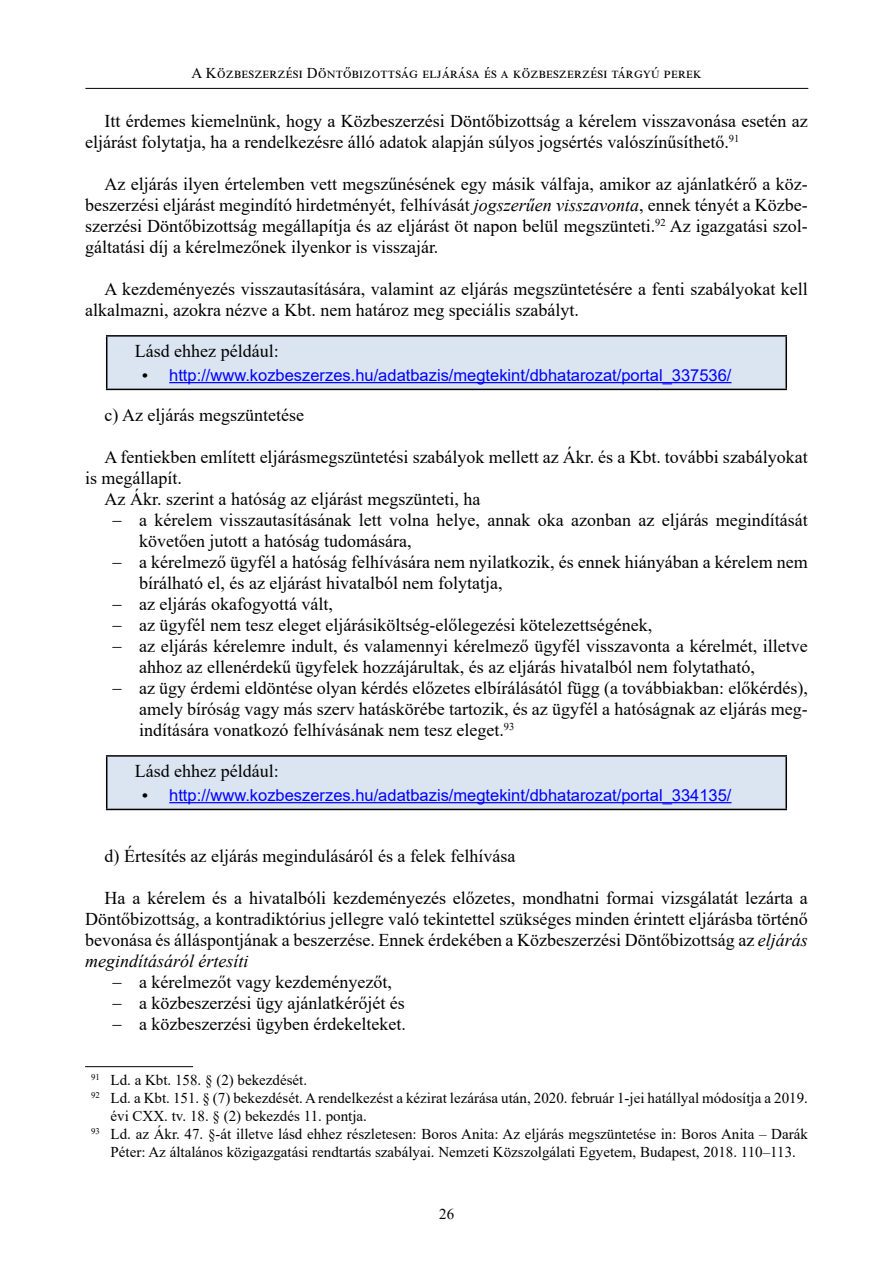
<style>
.page{position:relative;width:893px;height:1263px;background:#fff}
.page>*{position:absolute;margin:0;border:0;box-sizing:border-box;transform-origin:0 0}
.Kenyérszöveg{font:18px/21px "Times New Roman";color:#000}
.Szövegkeret_kenyérszöveg{font:18px "Times New Roman";color:#000}
.t1{font:16.5px "Arial";color:#00f}
.lábjegyzetszöveg_2_jegyű{font:15px/18px "Times New Roman";color:#000}
.lábjegyzetszöveg_2_jegyű-2{font:15px "Times New Roman";letter-spacing:.02em;color:#000}
.s1{font-style:italic}
.s2{font-family:"Times New Roman";font-weight:700;color:#000}
</style>
<div class="page">
<hr style="left:85px;top:88px;width:723px;height:1px;background:#000">
<div style="left:107px;top:336px;width:679px;height:53px;background:#dbe5f1"></div>
<hr style="left:106px;top:335px;width:681px;height:2px;background:#000">
<hr style="left:106px;top:337px;width:1px;height:52px;background:#000">
<hr style="left:785px;top:337px;width:2px;height:52px;background:#000">
<hr style="left:106px;top:389px;width:681px;height:1px;background:#000">
<hr style="left:169px;top:382px;width:562px;height:1px;background:#00f">
<div style="left:107px;top:756px;width:679px;height:53px;background:#dbe5f1"></div>
<hr style="left:106px;top:755px;width:681px;height:2px;background:#000">
<hr style="left:106px;top:757px;width:1px;height:52px;background:#000">
<hr style="left:785px;top:757px;width:2px;height:52px;background:#000">
<hr style="left:106px;top:809px;width:681px;height:1px;background:#000">
<hr style="left:169px;top:802px;width:562px;height:1px;background:#00f">
<hr style="left:85px;top:1066px;width:108px;height:1px;background:#000">
<p class="lábjegyzetszöveg_2_jegyű-2" style="left:192px;top:63px;width:511px">A Közbeszerzési Döntőbizottság eljárása és a közbeszerzési tárgyú perek</p>
<p class="Kenyérszöveg" style="left:85px;top:110px;width:724px;text-indent:20px">Itt érdemes kiemelnünk, hogy a Közbeszerzési Döntőbizottság a kérelem visszavonása esetén az eljárást folytatja, ha a rendelkezésre álló adatok alapján súlyos jogsértés valószínűsíthető.<sup>91</sup></p>
<p class="Kenyérszöveg" style="left:85px;top:173px;width:724px;text-align:justify;text-indent:20px">Az eljárás ilyen értelemben vett megszűnésének egy másik válfaja, amikor az ajánlatkérő a köz&shy;beszerzési eljárást megindító hirdetményét, felhívását <span class="s1">jogszerűen visszavonta</span>, ennek tényét a Közbe&shy;szerzési Döntőbizottság megállapítja és az eljárást öt napon belül megszünteti.<sup>92</sup> Az igazgatási szol&shy;gáltatási díj a kérelmezőnek ilyenkor is visszajár.</p>
<p class="Kenyérszöveg" style="left:85px;top:278px;width:724px;text-indent:20px">A kezdeményezés visszautasítására, valamint az eljárás megszüntetésére a fenti szabályokat kell alkalmazni, azokra nézve a Kbt. nem határoz meg speciális szabályt.</p>
<p class="Szövegkeret_kenyérszöveg" style="left:135px;top:338px;width:145px">Lásd ehhez például:</p>
<p class="t1" style="left:142px;top:364px;width:591px"><span class="s2">•</span> http://www.kozbeszerzes.hu/adatbazis/megtekint/dbhatarozat/portal_337536/</p>
<p class="Kenyérszöveg" style="left:105px;top:404px;width:201px">c) Az eljárás megszüntetése</p>
<p class="Kenyérszöveg" style="left:85px;top:446px;width:724px;text-indent:20px">A fentiekben említett eljárásmegszüntetési szabályok mellett az Ákr. és a Kbt. további szabályokat is megállapít.</p>
<p class="Kenyérszöveg" style="left:105px;top:488px;width:377px">Az Ákr. szerint a hatóság az eljárást megszünteti, ha</p>
<p class="Kenyérszöveg" style="left:139px;top:509px;width:670px;text-indent:-27px">− a kérelem visszautasításának lett volna helye, annak oka azonban az eljárás megindítását követően jutott a hatóság tudomására,</p>
<p class="Kenyérszöveg" style="left:139px;top:551px;width:670px;text-indent:-27px">− a kérelmező ügyfél a hatóság felhívására nem nyilatkozik, és ennek hiányában a kérelem nem bírálható el, és az eljárást hivatalból nem folytatja,</p>
<p class="Kenyérszöveg" style="left:112px;top:593px;width:222px">− az eljárás okafogyottá vált,</p>
<p class="Kenyérszöveg" style="left:112px;top:614px;width:542px">− az ügyfél nem tesz eleget eljárásiköltség-előlegezési kötelezettségének,</p>
<p class="Kenyérszöveg" style="left:139px;top:635px;width:670px;text-indent:-27px">− az eljárás kérelemre indult, és valamennyi kérelmező ügyfél visszavonta a kérelmét, illetve ahhoz az ellenérdekű ügyfelek hozzájárultak, és az eljárás hivatalból nem folytatható,</p>
<p class="Kenyérszöveg" style="left:139px;top:677px;width:670px;text-align:justify;text-indent:-27px">− az ügy érdemi eldöntése olyan kérdés előzetes elbírálásától függ (a továbbiakban: előkérdés), amely bíróság vagy más szerv hatáskörébe tartozik, és az ügyfél a hatóságnak az eljárás meg&shy;indítására vonatkozó felhívásának nem tesz eleget.<sup>93</sup></p>
<p class="Szövegkeret_kenyérszöveg" style="left:135px;top:758px;width:145px">Lásd ehhez például:</p>
<p class="t1" style="left:142px;top:784px;width:591px"><span class="s2">•</span> http://www.kozbeszerzes.hu/adatbazis/megtekint/dbhatarozat/portal_334135/</p>
<p class="Kenyérszöveg" style="left:105px;top:845px;width:412px">d) Értesítés az eljárás megindulásáról és a felek felhívása</p>
<p class="Kenyérszöveg" style="left:85px;top:887px;width:724px;text-align:justify;text-indent:20px">Ha a kérelem és a hivatalbóli kezdeményezés előzetes, mondhatni formai vizsgálatát lezárta a Döntőbizottság, a kontradiktórius jellegre való tekintettel szükséges minden érintett eljárásba történő bevonása és álláspontjának a beszerzése. Ennek érdekében a Közbeszerzési Döntőbizottság az <span class="s1">eljárás megindításáról értesíti</span></p>
<p class="Kenyérszöveg" style="left:112px;top:971px;width:281px">− a kérelmezőt vagy kezdeményezőt,</p>
<p class="Kenyérszöveg" style="left:112px;top:992px;width:294px">− a közbeszerzési ügy ajánlatkérőjét és</p>
<p class="Kenyérszöveg" style="left:112px;top:1013px;width:295px">− a közbeszerzési ügyben érdekelteket.</p>
<p class="lábjegyzetszöveg_2_jegyű" style="left:91px;top:1070px;width:218px"><sup>91</sup> Ld. a Kbt. 158. § (2) bekezdését.</p>
<p class="lábjegyzetszöveg_2_jegyű" style="left:111px;top:1088px;width:699px;text-indent:-20px"><sup>92</sup> Ld. a Kbt. 151. § (7) bekezdését. A rendelkezést a kézirat lezárása után, 2020. február 1-jei hatállyal módosítja a 2019. évi CXX. tv. 18. § (2) bekezdés 11. pontja.</p>
<p class="lábjegyzetszöveg_2_jegyű" style="left:91px;top:1124px;width:718px;text-align:center"><sup>93</sup> Ld. az Ákr. 47. §-át illetve lásd ehhez részletesen: Boros Anita: Az eljárás megszüntetése in: Boros Anita – Darák<br>Péter: Az általános közigazgatási rendtartás szabályai. Nemzeti Közszolgálati Egyetem, Budapest, 2018. 110–113.</p>
<p class="lábjegyzetszöveg_2_jegyű" style="left:439px;top:1205px;width:16px">26</p>
</div>
